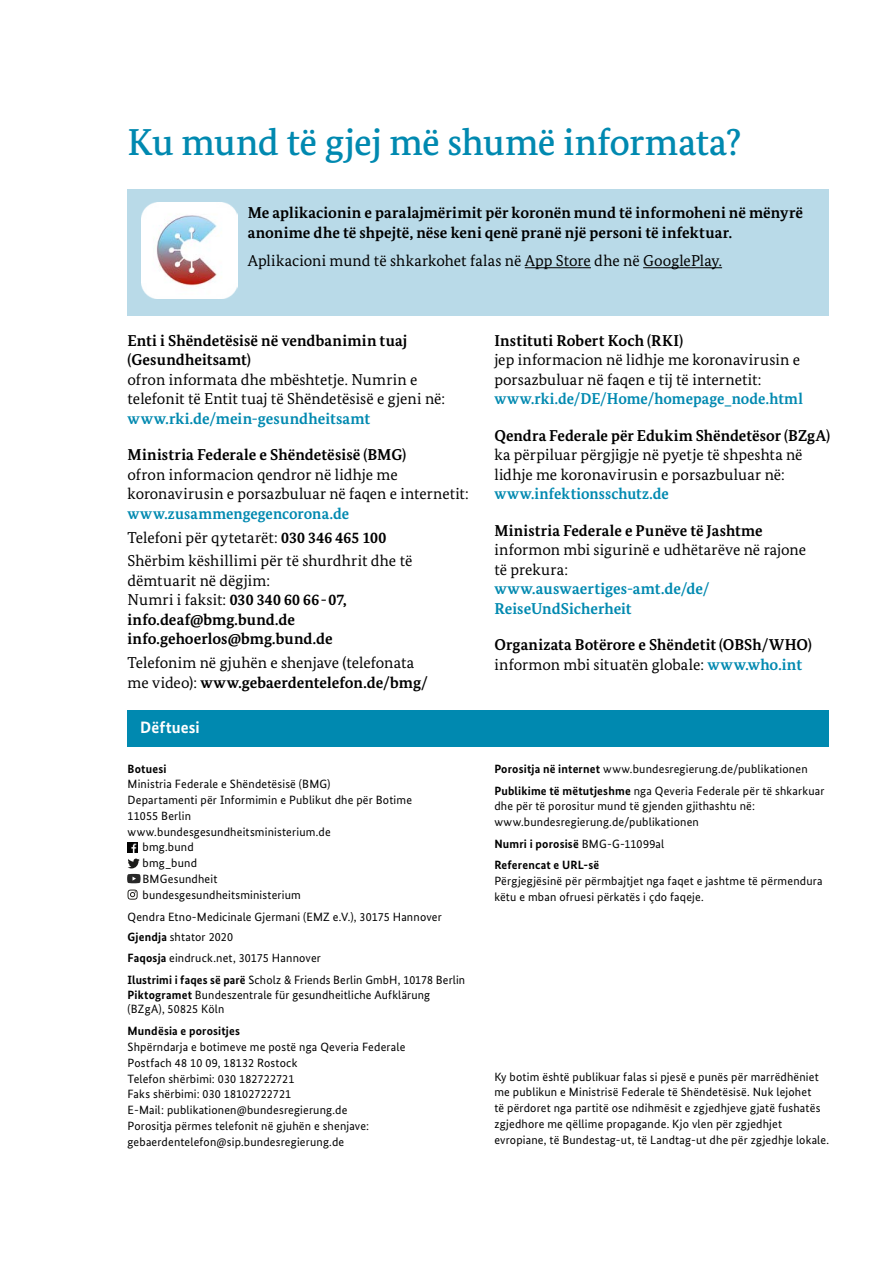
<style>
.page{position:relative;width:893px;height:1263px;background:#fff}
.page>*{position:absolute;margin:0;border:0;box-sizing:border-box;transform-origin:0 0}
.Head_2_BMG{font:500 37.5px "Bundes Serif";letter-spacing:-.01em;color:#0089b0}
.Head_4_BMG{font:700 16.5px "Bundes Sans";letter-spacing:.005em;color:#fff}
.Fließ_BMG{font:15.75px/19.5px "Bundes Serif";letter-spacing:.005em;color:#000}
.Fließ_BMG-2{font:700 15.75px/19.5px "Bundes Serif";color:#000}
.Impressum_BMG{font:12px/15.8px "Bundes Sans";letter-spacing:.015em;color:#000}
.Impressum_BMG-2{font:700 12px "Bundes Sans";letter-spacing:.015em;color:#000}
.s1{font-weight:700}
.s2{font-weight:700;color:#0089b0}
.s3{font-weight:400}
</style>
<div class="page">
<div style="left:128px;top:709px;width:701px;height:37px;background:#0089b0"></div>
<div style="left:128px;top:189px;width:701px;height:126px;background:#b9dae8"></div>
<img style="left:141px;top:202px;width:97px;height:96px">
<hr style="left:525px;top:267px;width:66px;height:1px;background:#000">
<hr style="left:643px;top:267px;width:79px;height:1px;background:#000">
<svg style="left:128px;top:842px;width:10px;height:10px"></svg>
<svg style="left:128px;top:858px;width:12px;height:10px"></svg>
<svg style="left:127px;top:874px;width:14px;height:9px"></svg>
<svg style="left:128px;top:889px;width:10px;height:11px"></svg>
<h2 class="Head_2_BMG" style="left:128px;top:119px;width:615px">Ku mund të gjej më shumë informata?</h2>
<p class="Fließ_BMG-2" style="left:248px;top:203px;width:557px">Me aplikacionin e paralajmërimit për koronën mund të informoheni në mënyrë anonime dhe të shpejtë, nëse keni qenë pranë një personi të infektuar.</p>
<p class="Fließ_BMG" style="left:248px;top:250px;width:476px">Aplikacioni mund të shkarkohet falas në App Store dhe në GooglePlay.</p>
<p class="Fließ_BMG" style="left:128px;top:330px;width:319px"><span class="s1">Enti i Shëndetësisë në vendbanimin tuaj (Gesundheitsamt)<br></span>ofron informata dhe mbështetje. Numrin e telefonit të Entit tuaj të Shëndetësisë e gjeni në: <span class="s2">www.rki.de/mein-gesundheitsamt</span></p>
<p class="Fließ_BMG" style="left:128px;top:445px;width:343px"><span class="s1">Ministria Federale e Shëndetësisë (BMG)<br></span>ofron informacion qendror në lidhje me koronavirusin e porsazbuluar në faqen e internetit: <span class="s2">www.zusammengegencorona.de</span></p>
<p class="Fließ_BMG" style="left:128px;top:527px;width:260px">Telefoni për qytetarët: <span class="s1">030 346 465 100</span></p>
<p class="Fließ_BMG" style="left:128px;top:551px;width:286px">Shërbim këshillimi për të shurdhrit dhe të dëmtuarit në dëgjim:<br>Numri i faksit: <span class="s1">030 340 60 66-07, info.deaf@bmg.bund.de</span></p>
<p class="Fließ_BMG-2" style="left:128px;top:629px;width:207px">info.gehoerlos@bmg.bund.de</p>
<p class="Fließ_BMG" style="left:128px;top:653px;width:302px">Telefonim në gjuhën e shenjave (telefonata me video): <span class="s1">www.gebaerdentelefon.de/bmg/</span></p>
<h3 class="Head_4_BMG" style="left:140px;top:717px;width:61px">Dëftuesi</h3>
<p class="Impressum_BMG-2" style="left:128px;top:761px;width:41px">Botuesi</p>
<p class="Impressum_BMG" style="left:128px;top:776px;width:204px">Ministria Federale e Shëndetësisë (BMG)</p>
<p class="Impressum_BMG" style="left:128px;top:792px;width:286px">Departamenti për Informimin e Publikut dhe për Botime</p>
<p class="Impressum_BMG" style="left:128px;top:808px;width:65px">11055 Berlin</p>
<p class="Impressum_BMG" style="left:128px;top:823px;width:205px">www.bundesgesundheitsministerium.de</p>
<p class="Impressum_BMG" style="left:143px;top:839px;width:53px">bmg.bund</p>
<p class="Impressum_BMG" style="left:143px;top:855px;width:56px">bmg_bund</p>
<p class="Impressum_BMG" style="left:143px;top:871px;width:76px">BMGesundheit</p>
<p class="Impressum_BMG" style="left:143px;top:886px;width:160px">bundesgesundheitsministerium</p>
<p class="Impressum_BMG" style="left:128px;top:908px;width:316px">Qendra Etno-Medicinale Gjermani (EMZ e.V.), 30175 Hannover</p>
<p class="Impressum_BMG" style="left:128px;top:929px;width:107px"><span class="s1">Gjendja</span> shtator 2020</p>
<p class="Impressum_BMG" style="left:128px;top:950px;width:195px"><span class="s1">Faqosja</span> eindruck.net, 30175 Hannover</p>
<p class="Impressum_BMG" style="left:128px;top:973px;width:339px;line-height:14.4px"><span class="s1">Ilustrimi i faqes së parë</span> Scholz &amp; Friends Berlin GmbH, 10178 Berlin<br><span class="s1">Piktogramet</span> Bundeszentrale für gesundheitliche Aufklärung (BZgA), 50825 Köln</p>
<p class="Impressum_BMG" style="left:128px;top:1023px;width:279px"><span class="s1">Mundësia e porositjes<br></span>Shpërndarja e botimeve me postë nga Qeveria Federale Postfach 48 10 09, 18132 Rostock<br>Telefon shërbimi: 030 182722721<br>Faks shërbimi: 030 18102722721<br>E-Mail: publikationen@bundesregierung.de<br>Porositja përmes telefonit në gjuhën e shenjave: gebaerdentelefon@sip.bundesregierung.de</p>
<p class="Fließ_BMG" style="left:494px;top:330px;width:310px"><span class="s1">Instituti Robert Koch (RKI)<br></span>jep informacion në lidhje me koronavirusin e porsazbuluar në faqen e tij të internetit: <span class="s2">www.rki.de/DE/Home/homepage_node.html</span></p>
<p class="Fließ_BMG" style="left:494px;top:425px;width:337px"><span class="s1">Qendra Federale për Edukim Shëndetësor (BZgA) </span>ka përpiluar përgjigje në pyetje të shpeshta në lidhje me koronavirusin e porsazbuluar në: <span class="s2">www.infektionsschutz.de</span></p>
<p class="Fließ_BMG" style="left:494px;top:520px;width:313px"><span class="s1">Ministria Federale e Punëve të Jashtme </span>informon mbi sigurinë e udhëtarëve në rajone të prekura:<br><span class="s2">www.auswaertiges-amt.de/de/<br>ReiseUndSicherheit</span></p>
<p class="Fließ_BMG-2" style="left:494px;top:635px;width:319px">Organizata Botërore e Shëndetit (OBSh/WHO)</p>
<p class="Fließ_BMG" style="left:494px;top:654px;width:309px">informon mbi situatën globale: <span class="s2">www.who.int</span></p>
<p class="Impressum_BMG" style="left:494px;top:760px;width:315px"><span class="s1">Porositja në internet</span> www.bundesregierung.de/publikationen</p>
<p class="Impressum_BMG" style="left:494px;top:782px;width:332px"><span class="s1">Publikime të mëtutjeshme</span> nga Qeveria Federale për të shkarkuar dhe për të porositur mund të gjenden gjithashtu në: www.bundesregierung.de/publikationen</p>
<p class="Impressum_BMG-2" style="left:494px;top:837px;width:171px">Numri i porosisë <span class="s3">BMG-G-11099al</span></p>
<p class="Impressum_BMG" style="left:494px;top:857px;width:330px"><span class="s1">Referencat e URL-së<br></span>Përgjegjësinë për përmbajtjet nga faqet e jashtme të përmendura këtu e mban ofruesi përkatës i çdo faqeje.</p>
<p class="Impressum_BMG" style="left:494px;top:1068px;width:336px">Ky botim është publikuar falas si pjesë e punës për marrëdhëniet me publikun e Ministrisë Federale të Shëndetësisë. Nuk lejohet<br>të përdoret nga partitë ose ndihmësit e zgjedhjeve gjatë fushatës zgjedhore me qëllime propagande. Kjo vlen për zgjedhjet evropiane, të Bundestag-ut, të Landtag-ut dhe për zgjedhje lokale.</p>
</div>
